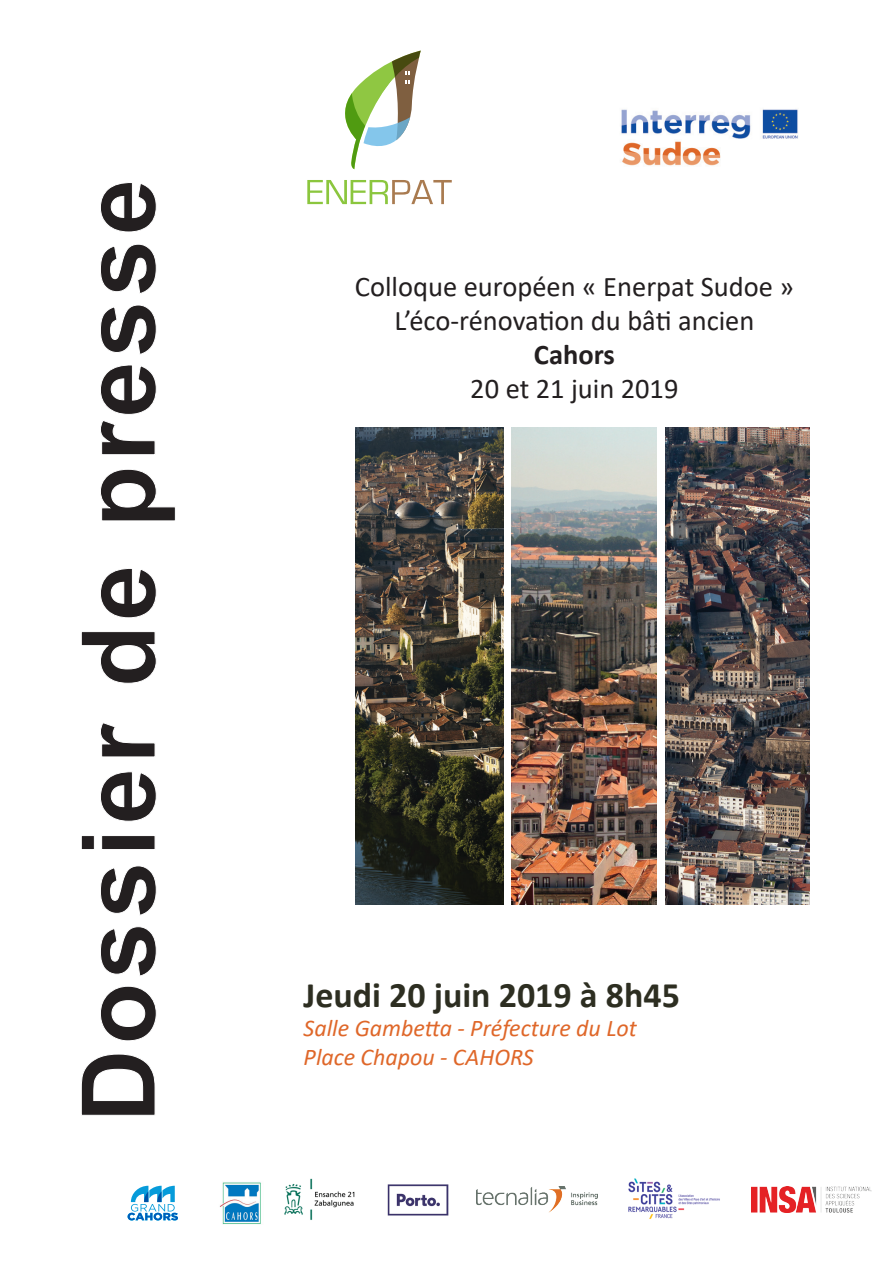
<style>
.page{position:relative;width:893px;height:1263px;background:#fff}
.page>*{position:absolute;margin:0;border:0;box-sizing:border-box;transform-origin:0 0}
.t1{font:700 103.05px "Arial";letter-spacing:.04em;color:#231f20}
.t2{font:700 36px "Calibri";color:#2d2e21}
.t3{font:28.5px/34.2px "Calibri";color:#231f20;text-align:center}
.t4{font:700 28.5px "Calibri";color:#231f20}
.t5{font:italic 24px/28.8px "Calibri";color:#df6729}
</style>
<div class="page">
<img style="left:512px;top:428px;width:145px;height:476px">
<img style="left:355px;top:427px;width:148px;height:477px">
<img style="left:665px;top:428px;width:145px;height:476px">
<svg style="left:128px;top:1186px;width:50px;height:34px"></svg>
<img style="left:219px;top:1182px;width:42px;height:42px">
<img style="left:284px;top:1178px;width:71px;height:42px">
<img style="left:387px;top:1184px;width:62px;height:32px">
<img style="left:476px;top:1187px;width:121px;height:26px">
<img style="left:628px;top:1178px;width:92px;height:41px">
<img style="left:751px;top:1187px;width:121px;height:26px">
<svg style="left:307px;top:180px;width:145px;height:24px"></svg>
<svg style="left:345px;top:51px;width:76px;height:118px"></svg>
<img style="left:621px;top:109px;width:177px;height:57px">
<h1 class="t1" style="left:46px;top:1123px;width:946px;rotate:-90deg">Dossier de presse</h1>
<p class="t3" style="left:355px;top:268px;width:440px">Colloque européen « Enerpat Sudoe »<br>L’éco-rénovation du bâti ancien</p>
<p class="t4" style="left:534px;top:334px;width:82px">Cahors</p>
<p class="t3" style="left:470px;top:371px;width:210px">20 et 21 juin 2019</p>
<p class="t2" style="left:304px;top:970px;width:378px">Jeudi 20 juin 2019 à 8h45</p>
<p class="t5" style="left:304px;top:1013px;width:335px">Salle Gambetta - Préfecture du Lot<br>Place Chapou - CAHORS</p>
</div>
